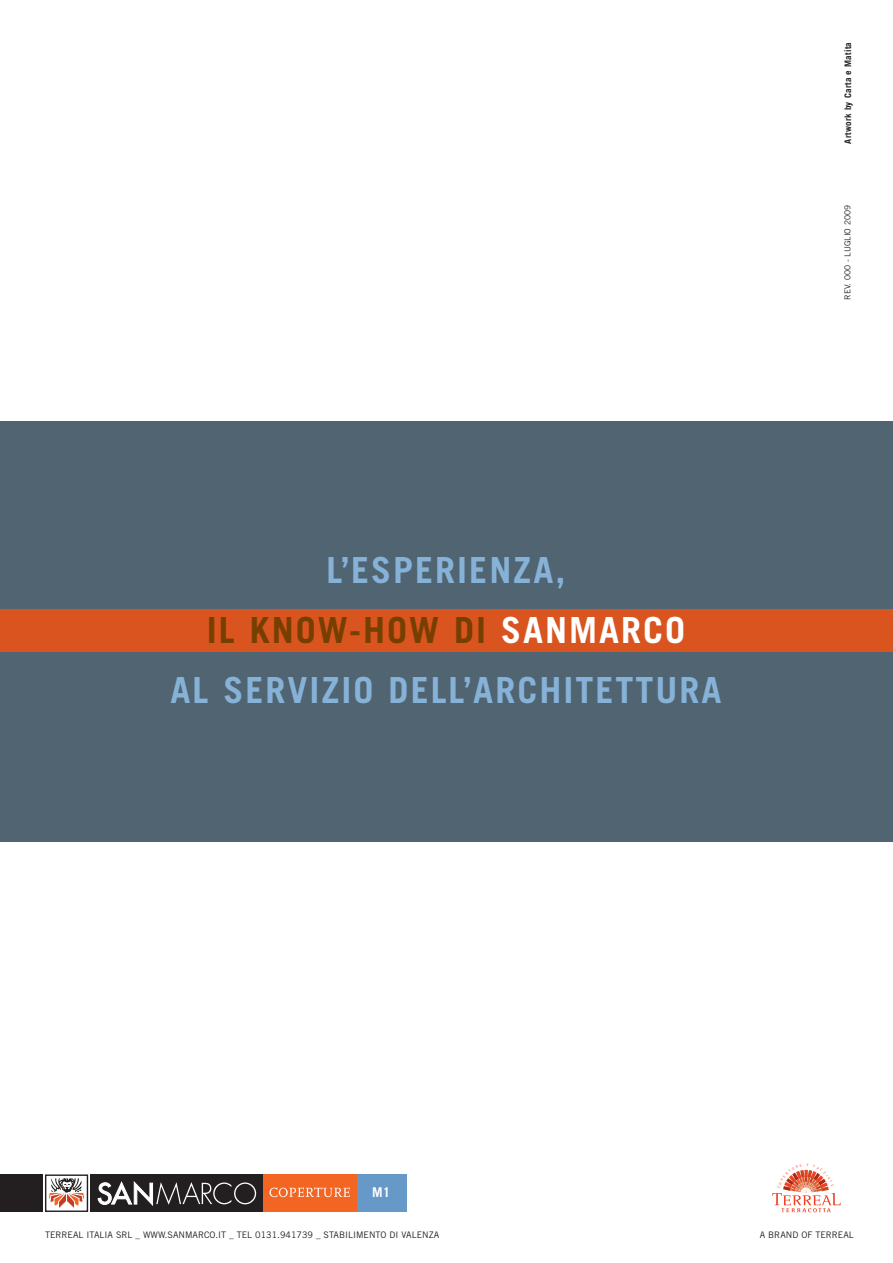
<style>
.page{position:relative;width:893px;height:1263px;background:#fff}
.page>*{position:absolute;margin:0;border:0;box-sizing:border-box;transform-origin:0 0}
.t1{font:700 36px/60px "Trade Gothic";letter-spacing:.055em;color:#87b2d8;text-align:center}
.t2{font:700 13.5px "Trade Gothic";color:#fff}
.t3{font:9px "Trade Gothic";color:#231f20}
.t4{font:700 9px "Trade Gothic";letter-spacing:.03em;color:#231f20}
.t5{font:8.25px "Trade Gothic";color:#231f20}
.s1{color:#753f00}
.s2{color:#fff}
</style>
<div class="page">
<div style="left:356px;top:1174px;width:51px;height:38px;background:#6799c8"></div>
<div style="left:45px;top:1174px;width:43px;height:38px;border:1px solid #231f20"></div>
<div style="left:90px;top:1174px;width:174px;height:38px;background:#231f20"></div>
<svg style="left:98px;top:1181px;width:158px;height:25px"></svg>
<svg style="left:48px;top:1178px;width:38px;height:33px"></svg>
<div style="left:264px;top:1174px;width:92px;height:38px;background:#f26522"></div>
<svg style="left:269px;top:1187px;width:81px;height:10px"></svg>
<div style="left:0;top:1174px;width:43px;height:38px;background:#231f20"></div>
<div style="left:0;top:421px;width:893px;height:421px;background:#506471"></div>
<div style="left:0;top:609px;width:893px;height:42px;background:#d9541e"></div>
<svg style="left:772px;top:1169px;width:68px;height:43px"></svg>
<h1 class="t1" style="left:171px;top:545px;width:552px">L’ESPERIENZA,<br><span class="s1">IL KNOW-HOW DI</span> <span class="s2">SANMARCO<br></span>AL SERVIZIO DELL’ARCHITETTURA</h1>
<p class="t4" style="left:845px;top:144px;width:103px;rotate:-90deg">Artwork by Carta e Matita</p>
<p class="t5" style="left:845px;top:300px;width:96px;rotate:-90deg">REV. 000 - LUGLIO 2009</p>
<h2 class="t2" style="left:372px;top:1187px;width:20px">M1</h2>
<p class="t3" style="left:45px;top:1231px;width:396px">TERREAL ITALIA SRL _ WWW.SANMARCO.IT _ TEL 0131.941739 _ STABILIMENTO DI VALENZA</p>
<p class="t3" style="left:760px;top:1231px;width:96px">A BRAND OF TERREAL</p>
</div>
